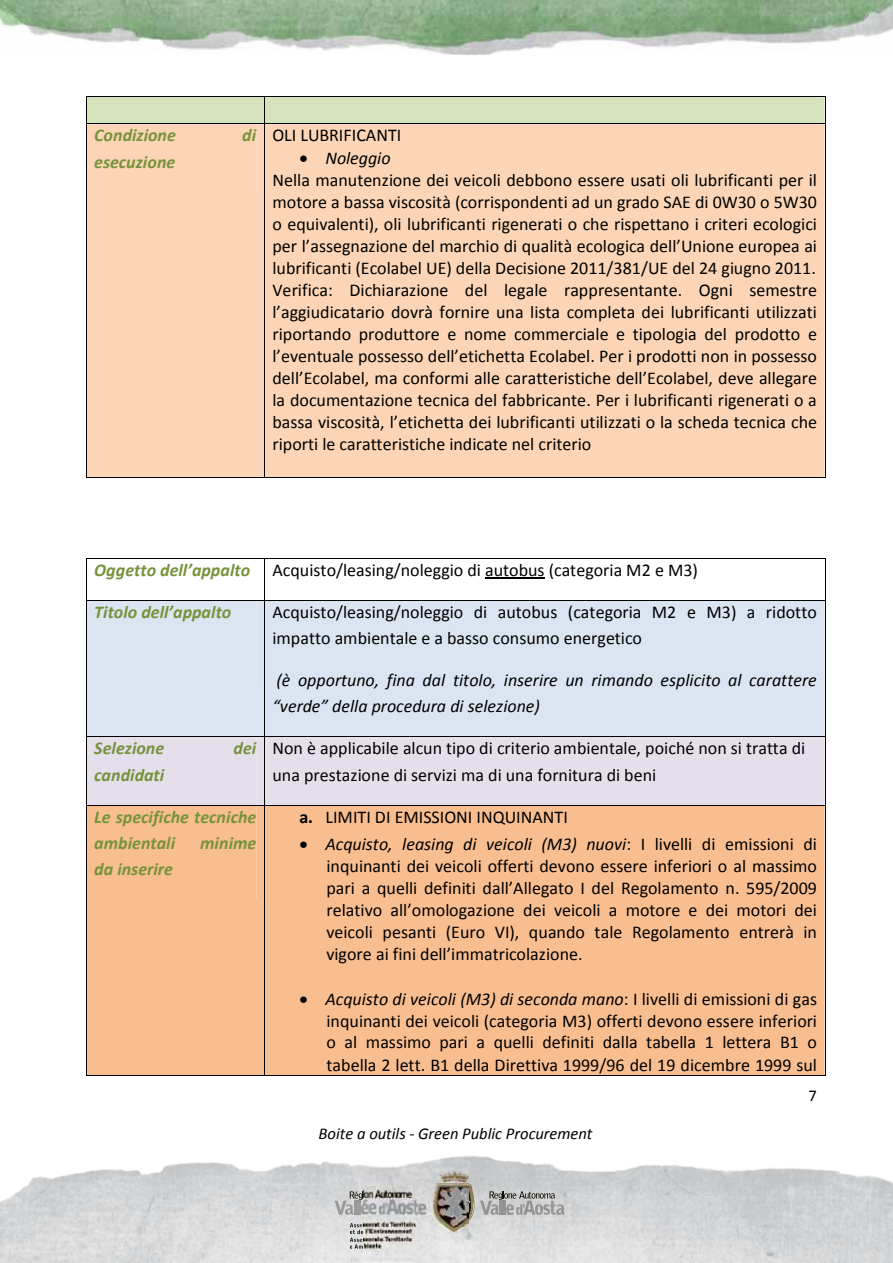
<style>
.page{position:relative;width:893px;height:1263px;background:#fff}
.page>*{position:absolute;margin:0;border:0;box-sizing:border-box;transform-origin:0 0}
.t1{font:18px/22px "Calibri";color:#000}
.t2{font:italic 700 18px/26.2px "Calibri";color:#76933b}
.t3{font:italic 18px/26.2px "Calibri";color:#000}
.t4{font:italic 16.5px "Calibri";color:#000}
.t5{font:16.5px "Calibri";color:#000}
.s1{font-style:italic}
.s2{font-weight:700;font-style:italic;color:#76933b}
.s3{font-weight:700}
</style>
<div class="page">
<img style="left:0;top:1155px;width:893px;height:108px">
<img style="left:0;top:0;width:893px;height:55px">
<img style="left:480px;top:1201px;width:9px;height:14px">
<svg style="left:489px;top:1191px;width:75px;height:24px;background:#ababab"></svg>
<img style="left:335px;top:1201px;width:10px;height:14px">
<svg style="left:345px;top:1191px;width:18px;height:24px"></svg>
<img style="left:445px;top:1184px;width:33px;height:48px">
<img style="left:472px;top:1202px;width:2px;height:19px">
<img style="left:451px;top:1188px;width:21px;height:40px">
<svg style="left:468px;top:1185px;width:3px;height:17px"></svg>
<img style="left:453px;top:1171px;width:16px;height:5px">
<svg style="left:350px;top:1223px;width:13px;height:26px"></svg>
<div style="left:87px;top:97px;width:177px;height:27px;background:#d6e3bd"></div>
<hr style="left:87px;top:96px;width:177px;height:1px;background:#000">
<div style="left:87px;top:125px;width:177px;height:352px;background:#fbd5b5"></div>
<div style="left:94px;top:124px;width:162px;height:27px;background:#fbd5b5"></div>
<div style="left:94px;top:151px;width:162px;height:41px;background:#fbd5b5"></div>
<div style="left:265px;top:125px;width:560px;height:352px;background:#fbd5b5"></div>
<div style="left:272px;top:124px;width:545px;height:22px;background:#fbd5b5"></div>
<div style="left:272px;top:146px;width:545px;height:23px;background:#fbd5b5"></div>
<div style="left:272px;top:169px;width:545px;height:22px;background:#fbd5b5"></div>
<div style="left:272px;top:191px;width:545px;height:22px;background:#fbd5b5"></div>
<div style="left:272px;top:213px;width:545px;height:22px;background:#fbd5b5"></div>
<div style="left:272px;top:235px;width:545px;height:22px;background:#fbd5b5"></div>
<div style="left:272px;top:257px;width:545px;height:22px;background:#fbd5b5"></div>
<div style="left:272px;top:279px;width:545px;height:22px;background:#fbd5b5"></div>
<div style="left:272px;top:301px;width:545px;height:22px;background:#fbd5b5"></div>
<div style="left:272px;top:323px;width:545px;height:22px;background:#fbd5b5"></div>
<div style="left:272px;top:345px;width:545px;height:22px;background:#fbd5b5"></div>
<div style="left:272px;top:367px;width:545px;height:22px;background:#fbd5b5"></div>
<div style="left:272px;top:389px;width:545px;height:22px;background:#fbd5b5"></div>
<div style="left:272px;top:411px;width:545px;height:22px;background:#fbd5b5"></div>
<div style="left:272px;top:433px;width:545px;height:22px;background:#fbd5b5"></div>
<div style="left:272px;top:455px;width:545px;height:22px;background:#fbd5b5"></div>
<svg style="left:86px;top:96px;width:1px;height:28px"></svg>
<hr style="left:87px;top:124px;width:177px;height:1px;background:#000">
<svg style="left:264px;top:96px;width:562px;height:29px;background:#c7d2af"></svg>
<hr style="left:86px;top:124px;width:1px;height:353px;background:#000">
<hr style="left:87px;top:477px;width:177px;height:1px;background:#000">
<hr style="left:264px;top:124px;width:1px;height:353px;background:#000">
<hr style="left:265px;top:477px;width:560px;height:1px;background:#000">
<hr style="left:825px;top:124px;width:1px;height:353px;background:#000">
<hr style="left:485px;top:578px;width:60px;height:1px;background:#000">
<hr style="left:87px;top:558px;width:177px;height:1px;background:#000">
<hr style="left:265px;top:558px;width:560px;height:1px;background:#000">
<hr style="left:86px;top:559px;width:1px;height:41px;background:#000">
<hr style="left:264px;top:559px;width:1px;height:41px;background:#000">
<hr style="left:825px;top:559px;width:1px;height:41px;background:#000">
<div style="left:87px;top:806px;width:177px;height:269px;background:#f8be90"></div>
<div style="left:94px;top:805px;width:162px;height:27px;background:#f8be90"></div>
<div style="left:94px;top:832px;width:162px;height:26px;background:#f8be90"></div>
<div style="left:94px;top:858px;width:162px;height:41px;background:#f8be90"></div>
<div style="left:265px;top:806px;width:560px;height:269px;background:#f8be90"></div>
<div style="left:272px;top:805px;width:545px;height:27px;background:#f8be90"></div>
<div style="left:272px;top:832px;width:545px;height:23px;background:#f8be90"></div>
<div style="left:272px;top:855px;width:545px;height:22px;background:#f8be90"></div>
<div style="left:272px;top:877px;width:545px;height:22px;background:#f8be90"></div>
<div style="left:272px;top:899px;width:545px;height:22px;background:#f8be90"></div>
<div style="left:272px;top:921px;width:545px;height:22px;background:#f8be90"></div>
<div style="left:272px;top:943px;width:545px;height:22px;background:#f8be90"></div>
<div style="left:272px;top:965px;width:545px;height:21px;background:#f8be90"></div>
<div style="left:272px;top:986px;width:545px;height:23px;background:#f8be90"></div>
<div style="left:272px;top:1009px;width:545px;height:22px;background:#f8be90"></div>
<div style="left:272px;top:1031px;width:545px;height:22px;background:#f8be90"></div>
<div style="left:272px;top:1053px;width:545px;height:22px;background:#f8be90"></div>
<svg style="left:86px;top:600px;width:740px;height:206px;background:#dadeea"></svg>
<hr style="left:86px;top:805px;width:1px;height:270px;background:#000">
<hr style="left:87px;top:1075px;width:177px;height:1px;background:#000">
<hr style="left:264px;top:805px;width:1px;height:270px;background:#000">
<hr style="left:265px;top:1075px;width:560px;height:1px;background:#000">
<hr style="left:825px;top:805px;width:1px;height:270px;background:#000">
<img style="left:363px;top:1172px;width:53px;height:91px">
<img style="left:415px;top:1172px;width:53px;height:54px">
<p class="t2" style="left:94px;top:122px;width:83px">Condizione</p>
<p class="t2" style="left:242px;top:122px;width:15px">di</p>
<p class="t2" style="left:94px;top:149px;width:83px">esecuzione</p>
<p class="t1" style="left:272px;top:124px;width:131px">OLI LUBRIFICANTI</p>
<p class="t1" style="left:272px;top:147px;width:546px;text-indent:27px">• <span class="s1">Noleggio<br></span>Nella manutenzione dei veicoli debbono essere usati oli lubrificanti per il motore a bassa viscosità (corrispondenti ad un grado SAE di 0W30 o 5W30 o equivalenti), oli lubrificanti rigenerati o che rispettano i criteri ecologici per l’assegnazione del marchio di qualità ecologica dell’Unione europea ai lubrificanti (Ecolabel UE) della Decisione 2011/381/UE del 24 giugno 2011.<br>Verifica: Dichiarazione del legale rappresentante. Ogni semestre l’aggiudicatario dovrà fornire una lista completa dei lubrificanti utilizzati riportando produttore e nome commerciale e tipologia del prodotto e l’eventuale possesso dell’etichetta Ecolabel. Per i prodotti non in possesso dell’Ecolabel, ma conformi alle caratteristiche dell’Ecolabel, deve allegare la documentazione tecnica del fabbricante. Per i lubrificanti rigenerati o a bassa viscosità, l’etichetta dei lubrificanti utilizzati o la scheda tecnica che riporti le caratteristiche indicate nel criterio</p>
<p class="t1" style="left:94px;top:559px;width:605px"><span class="s2">Oggetto dell’appalto</span> Acquisto/leasing/noleggio di autobus (categoria M2 e M3)</p>
<p class="t2" style="left:94px;top:599px;width:139px">Titolo dell’appalto</p>
<p class="t1" style="left:272px;top:599px;width:546px;line-height:26.4px">Acquisto/leasing/noleggio di autobus (categoria M2 e M3) a ridotto impatto ambientale e a basso consumo energetico</p>
<p class="t3" style="left:272px;top:666px;width:546px">(è opportuno, fina dal titolo, inserire un rimando esplicito al carattere “verde” della procedura di selezione)</p>
<p class="t2" style="left:94px;top:735px;width:71px">Selezione</p>
<p class="t2" style="left:233px;top:735px;width:24px">dei</p>
<p class="t2" style="left:94px;top:761px;width:72px">candidati</p>
<p class="t1" style="left:272px;top:735px;width:534px;line-height:26.4px">Non è applicabile alcun tipo di criterio ambientale, poiché non si tratta di una prestazione di servizi ma di una fornitura di beni</p>
<p class="t2" style="left:94px;top:803px;width:164px">Le specifiche tecniche ambientali</p>
<p class="t2" style="left:200px;top:830px;width:58px">minime</p>
<p class="t2" style="left:94px;top:856px;width:80px">da inserire</p>
<p class="t1" style="left:299px;top:806px;width:270px"><span class="s3">a.</span> LIMITI DI EMISSIONI INQUINANTI</p>
<p class="t1" style="left:326px;top:833px;width:492px;text-align:justify;text-indent:-27px">• <span class="s1">Acquisto, leasing di veicoli (M3) nuovi</span>: I livelli di emissioni di inquinanti dei veicoli offerti devono essere inferiori o al massimo pari a quelli definiti dall’Allegato I del Regolamento n. 595/2009 relativo all’omologazione dei veicoli a motore e dei motori dei veicoli pesanti (Euro VI), quando tale Regolamento entrerà in vigore ai fini dell’immatricolazione.</p>
<p class="t1" style="left:326px;top:988px;width:492px;text-align:justify;text-indent:-27px">• <span class="s1">Acquisto di veicoli (M3) di seconda mano</span>: I livelli di emissioni di gas inquinanti dei veicoli (categoria M3) offerti devono essere inferiori o al massimo pari a quelli definiti dalla tabella 1 lettera B1 o tabella 2 lett. B1 della Direttiva 1999/96 del 19 dicembre 1999 sul</p>
<p class="t4" style="left:319px;top:1122px;width:275px">Boite a outils - Green Public Procurement</p>
<p class="t5" style="left:809px;top:1085px;width:10px">7</p>
</div>
